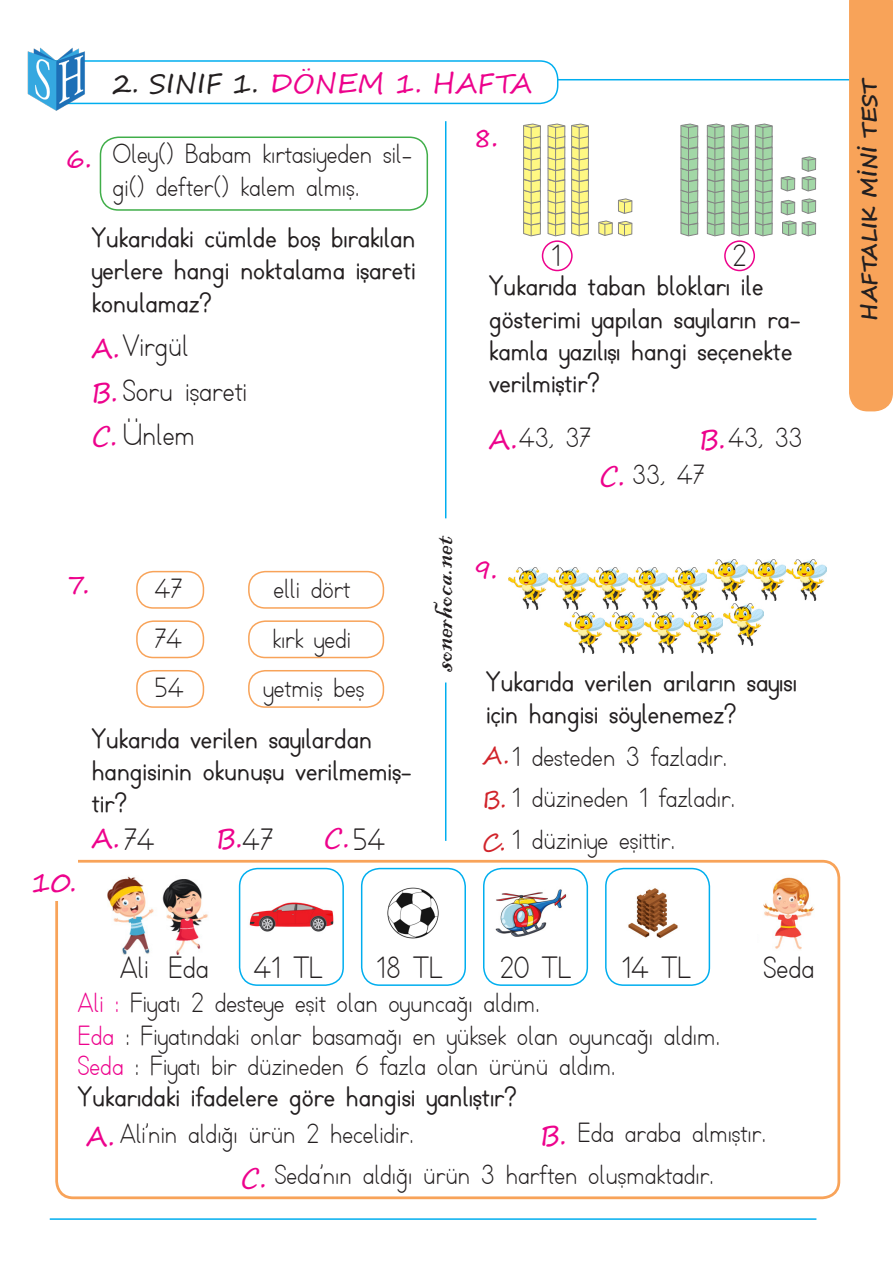
<style>
.page{position:relative;width:893px;height:1263px;background:#fff}
.page>*{position:absolute;margin:0;border:0;box-sizing:border-box;transform-origin:0 0}
.t1{font:31.5px "Blackadder ITC";color:#231f20}
.t2{font:30px "TTKB Dik Temel Abece";color:#231f20}
.t3{font:27px/32.4px "TTKB Dik Temel Abece";color:#231f20}
.t4{font:700 27px/32.4px "TTKB Dik Temel Abece";color:#231f20}
.t5{font:27px "Segoe Print";color:#ed028c}
.t6{font:27px "Segoe Script";color:#ed028c}
.t7{font:24px "Segoe Script";color:#d1232a}
.t8{font:700 21px "Segoe Script";color:#231f20}
.s1{color:#231f20}
.s2{color:#ed028c}
.s3{font-family:"Segoe Print";color:#ed028c}
</style>
<div class="page">
<hr style="left:80px;top:79px;width:776px;height:1px;background:#00aeef">
<div style="left:35px;top:61px;width:523px;height:42px;background:#fff;border-radius:18px"></div>
<div style="left:34px;top:60px;width:524px;height:44px;border:2px solid #00aeef;border-radius:18px"></div>
<div style="left:849px;top:0;width:44px;height:411px;background:#f8a359"></div>
<img style="left:27px;top:47px;width:82px;height:64px">
<hr style="left:50px;top:1218px;width:766px;height:2px;background:#00aeef">
<div style="left:55px;top:860px;width:785px;height:339px;border:3px solid #f8a359;border-radius:17px"></div>
<div style="left:21px;top:851px;width:57px;height:50px;background:#fff"></div>
<hr style="left:445px;top:121px;width:1px;height:720px;background:#00aeef">
<div style="left:428px;top:518px;width:40px;height:164px;background:#fff"></div>
<div style="left:136px;top:571px;width:68px;height:38px;border:2px solid #f8a359;border-radius:17px"></div>
<div style="left:136px;top:620px;width:68px;height:38px;border:2px solid #f8a359;border-radius:17px"></div>
<div style="left:136px;top:670px;width:68px;height:38px;border:2px solid #f8a359;border-radius:17px"></div>
<div style="left:248px;top:571px;width:136px;height:38px;border:2px solid #f8a359;border-radius:17px"></div>
<div style="left:248px;top:620px;width:136px;height:38px;border:2px solid #f8a359;border-radius:17px"></div>
<div style="left:248px;top:670px;width:136px;height:38px;border:2px solid #f8a359;border-radius:17px"></div>
<svg style="left:755px;top:123px;width:18px;height:113px;background:#9dc29f"></svg>
<svg style="left:547px;top:123px;width:42px;height:113px;background:#e2de97"></svg>
<svg style="left:731px;top:123px;width:18px;height:113px;background:#9cc19f"></svg>
<svg style="left:523px;top:123px;width:18px;height:113px;background:#ddd886"></svg>
<svg style="left:707px;top:123px;width:18px;height:113px;background:#9dc2a0"></svg>
<svg style="left:680px;top:123px;width:18px;height:113px;background:#9dc3a0"></svg>
<svg style="left:618px;top:198px;width:15px;height:16px"></svg>
<svg style="left:780px;top:176px;width:15px;height:16px"></svg>
<svg style="left:598px;top:220px;width:35px;height:16px"></svg>
<svg style="left:780px;top:198px;width:36px;height:38px"></svg>
<svg style="left:801px;top:156px;width:15px;height:36px"></svg>
<div style="left:542px;top:240px;width:31px;height:31px;border:2px solid #ed028c;border-radius:50%"></div>
<div style="left:724px;top:240px;width:31px;height:31px;border:2px solid #ed028c;border-radius:50%"></div>
<img style="left:509px;top:567px;width:198px;height:42px">
<img style="left:565px;top:612px;width:158px;height:42px">
<img style="left:707px;top:559px;width:120px;height:42px">
<img style="left:723px;top:604px;width:40px;height:41px">
<img style="left:107px;top:876px;width:101px;height:79px">
<img style="left:763px;top:877px;width:52px;height:73px">
<div style="left:100px;top:137px;width:328px;height:74px;border:2px solid #40ae49;border-radius:18px"></div>
<img style="left:249px;top:902px;width:85px;height:30px">
<div style="left:239px;top:868px;width:105px;height:118px;border:2px solid #00aeef;border-radius:18px"></div>
<img style="left:387px;top:887px;width:52px;height:52px">
<div style="left:361px;top:868px;width:105px;height:118px;border:2px solid #00aeef;border-radius:18px"></div>
<img style="left:495px;top:889px;width:72px;height:48px">
<div style="left:483px;top:868px;width:105px;height:118px;border:2px solid #00aeef;border-radius:18px"></div>
<img style="left:628px;top:888px;width:50px;height:50px">
<div style="left:605px;top:868px;width:105px;height:118px;border:2px solid #00aeef;border-radius:18px"></div>
<p class="t5" style="left:65px;top:134px;width:28px">6.</p>
<p class="t6" style="left:112px;top:62px;width:421px"><span class="s1">2. SINIF 1.</span> DÖNEM 1. HAFTA</p>
<p class="t3" style="left:112px;top:138px;width:301px">Oley() Babam kırtasiyeden sil&shy;gi() defter() kalem almış.</p>
<p class="t5" style="left:473px;top:113px;width:27px">8.</p>
<p class="t4" style="left:92px;top:222px;width:326px;text-align:justify">Yukarıdaki cümlde boş bırakılan yerlere hangi noktalama işareti konulamaz?</p>
<p class="t5" style="left:92px;top:324px;width:30px">A.</p>
<p class="t2" style="left:123px;top:328px;width:67px">Virgül</p>
<p class="t5" style="left:91px;top:368px;width:28px">B.</p>
<p class="t2" style="left:123px;top:372px;width:126px">Soru işareti</p>
<p class="t5" style="left:92px;top:413px;width:27px">C.</p>
<p class="t2" style="left:123px;top:417px;width:73px">Ünlem</p>
<p class="t5" style="left:65px;top:560px;width:26px">7.</p>
<p class="t3" style="left:155px;top:573px;width:29px">47</p>
<p class="t3" style="left:155px;top:623px;width:29px">74</p>
<p class="t3" style="left:155px;top:672px;width:31px">54</p>
<p class="t3" style="left:273px;top:573px;width:78px">elli dört</p>
<p class="t3" style="left:272px;top:623px;width:80px">kırk yedi</p>
<p class="t3" style="left:264px;top:672px;width:102px">yetmiş beş</p>
<p class="t4" style="left:92px;top:723px;width:322px">Yukarıda verilen sayılardan hangisinin okunuşu verilmemiş&shy;tir?</p>
<p class="t5" style="left:31px;top:858px;width:47px">10.</p>
<p class="t5" style="left:92px;top:814px;width:30px">A.</p>
<p class="t2" style="left:124px;top:821px;width:32px">74</p>
<p class="t5" style="left:216px;top:814px;width:28px">B.</p>
<p class="t2" style="left:243px;top:821px;width:32px">47</p>
<p class="t5" style="left:324px;top:814px;width:27px">C.</p>
<p class="t2" style="left:353px;top:821px;width:34px">54</p>
<p class="t1" style="left:424px;top:672px;width:137px;rotate:-90deg">sonerhoca.net</p>
<p class="t2" style="left:551px;top:238px;width:11px">1</p>
<p class="t2" style="left:732px;top:238px;width:16px">2</p>
<p class="t4" style="left:489px;top:270px;width:313px">Yukarıda taban blokları ile gösterimi yapılan sayıların ra&shy;kamla yazılışı hangi seçenekte verilmiştir?</p>
<p class="t3" style="left:519px;top:423px;width:74px">43, 37</p>
<p class="t3" style="left:728px;top:422px;width:76px">43, 33</p>
<p class="t5" style="left:489px;top:416px;width:30px">A.</p>
<p class="t5" style="left:699px;top:416px;width:28px">B.</p>
<p class="t5" style="left:599px;top:452px;width:27px">C.</p>
<p class="t3" style="left:632px;top:459px;width:74px">33, 47</p>
<p class="t5" style="left:473px;top:545px;width:26px">9.</p>
<p class="t4" style="left:486px;top:666px;width:312px">Yukarıda verilen arıların sayısı için hangisi söylenemez?</p>
<p class="t3" style="left:512px;top:741px;width:217px">1 desteden 3 fazladır.</p>
<p class="t7" style="left:482px;top:736px;width:29px">A.</p>
<p class="t7" style="left:482px;top:780px;width:26px">B.</p>
<p class="t7" style="left:482px;top:823px;width:25px">C.</p>
<p class="t3" style="left:512px;top:782px;width:225px">1 düzineden 1 fazladır.</p>
<p class="t3" style="left:512px;top:824px;width:164px">1 düziniye eşittir.</p>
<p class="t2" style="left:254px;top:949px;width:71px">41 TL</p>
<p class="t2" style="left:376px;top:949px;width:68px">18 TL</p>
<p class="t2" style="left:500px;top:949px;width:73px">20 TL</p>
<p class="t2" style="left:622px;top:949px;width:71px">14 TL</p>
<p class="t2" style="left:120px;top:949px;width:30px">Ali</p>
<p class="t2" style="left:168px;top:949px;width:42px">Eda</p>
<p class="t2" style="left:763px;top:949px;width:52px">Seda</p>
<p class="t3" style="left:78px;top:988px;width:464px"><span class="s2">Ali :</span> Fiyatı 2 desteye eşit olan oyuncağı aldım.</p>
<p class="t3" style="left:78px;top:1020px;width:644px"><span class="s2">Eda</span> : Fiyatındaki onlar basamağı en yüksek olan oyuncağı aldım.</p>
<p class="t3" style="left:78px;top:1050px;width:539px"><span class="s2">Seda</span> : Fiyatı bir düzineden 6 fazla olan ürünü aldım.</p>
<p class="t4" style="left:78px;top:1081px;width:440px">Yukarıdaki ifadelere göre hangisi yanlıştır?</p>
<p class="t3" style="left:120px;top:1118px;width:295px">Ali’nin aldığı ürün 2 hecelidir.</p>
<p class="t3" style="left:275px;top:1159px;width:441px">Seda’nın aldığı ürün 3 harften oluşmaktadır.</p>
<p class="t5" style="left:87px;top:1112px;width:30px">A.</p>
<p class="t3" style="left:540px;top:1118px;width:228px"><span class="s3">B.</span> Eda araba almıştır.</p>
<p class="t5" style="left:241px;top:1154px;width:27px">C.</p>
<p class="t8" style="left:852px;top:321px;width:244px;rotate:-90deg">HAFTALIK MİNİ TEST</p>
</div>
